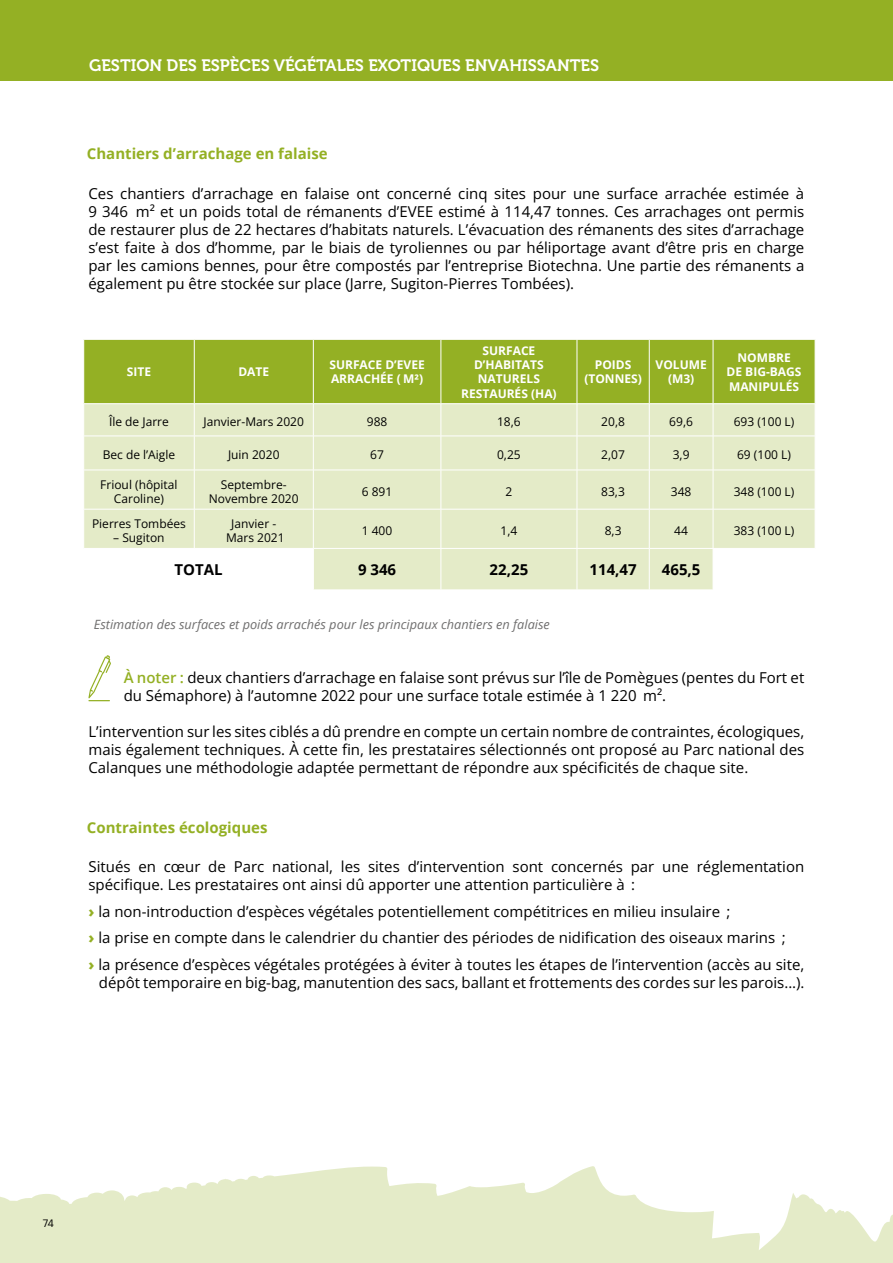
<style>
.page{position:relative;width:893px;height:1263px;background:#fff}
.page>*{position:absolute;margin:0;border:0;box-sizing:border-box;transform-origin:0 0}
.t1{font:16.5px "Museo 700";color:#fff}
.t2{font:15px/18px "Open Sans";color:#000}
.t3{font:700 15px "Open Sans";color:#94b024}
.t4{font:700 15px "Open Sans";color:#000}
.t5{font:italic 12.75px "Open Sans";color:#706f6f}
.t6{font:12px/14.4px "Open Sans";color:#000;text-align:center}
.t7{font:700 12px/14.4px "Open Sans";color:#fff;text-align:center}
.t8{font:10.5px "Graphik";color:#000}
.s1{font-weight:600;color:#94b024}
.s2{font-weight:800;color:#94b024}
</style>
<div class="page">
<svg style="left:0;top:1166px;width:893px;height:97px;fill:#e4ebc8"></svg>
<div style="left:0;top:0;width:893px;height:80px;background:#94b024"></div>
<div style="left:84px;top:340px;width:731px;height:63px;background:#94b024"></div>
<div style="left:84px;top:404px;width:731px;height:144px;background:#e4ebc8"></div>
<div style="left:314px;top:549px;width:399px;height:41px;background:#e4ebc8"></div>
<hr style="left:194px;top:340px;width:1px;height:63px;background:#fff">
<hr style="left:313px;top:340px;width:1px;height:63px;background:#fff">
<hr style="left:441px;top:340px;width:1px;height:63px;background:#fff">
<hr style="left:577px;top:340px;width:1px;height:63px;background:#fff">
<hr style="left:649px;top:340px;width:1px;height:63px;background:#fff">
<hr style="left:713px;top:340px;width:1px;height:63px;background:#fff">
<hr style="left:194px;top:404px;width:1px;height:32px;background:#fff">
<hr style="left:313px;top:404px;width:1px;height:32px;background:#fff">
<hr style="left:441px;top:404px;width:1px;height:32px;background:#fff">
<hr style="left:577px;top:404px;width:1px;height:32px;background:#fff">
<hr style="left:649px;top:404px;width:1px;height:32px;background:#fff">
<hr style="left:713px;top:404px;width:1px;height:32px;background:#fff">
<hr style="left:83px;top:436px;width:111px;height:1px;background:#fff">
<hr style="left:194px;top:436px;width:119px;height:1px;background:#fff">
<hr style="left:194px;top:436px;width:1px;height:34px;background:#fff">
<hr style="left:313px;top:436px;width:128px;height:1px;background:#fff">
<hr style="left:313px;top:436px;width:1px;height:34px;background:#fff">
<hr style="left:441px;top:436px;width:136px;height:1px;background:#fff">
<hr style="left:441px;top:436px;width:1px;height:34px;background:#fff">
<hr style="left:577px;top:436px;width:72px;height:1px;background:#fff">
<hr style="left:577px;top:436px;width:1px;height:34px;background:#fff">
<hr style="left:649px;top:436px;width:64px;height:1px;background:#fff">
<hr style="left:649px;top:436px;width:1px;height:34px;background:#fff">
<hr style="left:713px;top:436px;width:102px;height:1px;background:#fff">
<hr style="left:713px;top:436px;width:1px;height:34px;background:#fff">
<hr style="left:83px;top:470px;width:111px;height:1px;background:#fff">
<hr style="left:194px;top:470px;width:119px;height:1px;background:#fff">
<hr style="left:194px;top:470px;width:1px;height:39px;background:#fff">
<hr style="left:313px;top:470px;width:128px;height:1px;background:#fff">
<hr style="left:313px;top:470px;width:1px;height:39px;background:#fff">
<hr style="left:441px;top:470px;width:136px;height:1px;background:#fff">
<hr style="left:441px;top:470px;width:1px;height:39px;background:#fff">
<hr style="left:577px;top:470px;width:72px;height:1px;background:#fff">
<hr style="left:577px;top:470px;width:1px;height:39px;background:#fff">
<hr style="left:649px;top:470px;width:64px;height:1px;background:#fff">
<hr style="left:649px;top:470px;width:1px;height:39px;background:#fff">
<hr style="left:713px;top:470px;width:102px;height:1px;background:#fff">
<hr style="left:713px;top:470px;width:1px;height:39px;background:#fff">
<hr style="left:83px;top:509px;width:111px;height:1px;background:#fff">
<hr style="left:194px;top:509px;width:119px;height:1px;background:#fff">
<hr style="left:194px;top:509px;width:1px;height:39px;background:#fff">
<hr style="left:313px;top:509px;width:128px;height:1px;background:#fff">
<hr style="left:313px;top:509px;width:1px;height:39px;background:#fff">
<hr style="left:441px;top:509px;width:136px;height:1px;background:#fff">
<hr style="left:441px;top:509px;width:1px;height:39px;background:#fff">
<hr style="left:577px;top:509px;width:72px;height:1px;background:#fff">
<hr style="left:577px;top:509px;width:1px;height:39px;background:#fff">
<hr style="left:649px;top:509px;width:64px;height:1px;background:#fff">
<hr style="left:649px;top:509px;width:1px;height:39px;background:#fff">
<hr style="left:713px;top:509px;width:102px;height:1px;background:#fff">
<hr style="left:713px;top:509px;width:1px;height:39px;background:#fff">
<hr style="left:441px;top:549px;width:1px;height:41px;background:#fff">
<hr style="left:577px;top:549px;width:1px;height:41px;background:#fff">
<hr style="left:649px;top:549px;width:1px;height:41px;background:#fff">
<svg style="left:88px;top:655px;width:23px;height:46px"></svg>
<p class="t1" style="left:89px;top:56px;width:511px">GESTION DES ESPÈCES VÉGÉTALES EXOTIQUES ENVAHISSANTES</p>
<p class="t3" style="left:87px;top:143px;width:242px">Chantiers d’arrachage en falaise</p>
<p class="t2" style="left:88px;top:184px;width:717px;text-align:justify">Ces chantiers d’arrachage en falaise ont concerné cinq sites pour une surface arrachée estimée à 9 346 m² et un poids total de rémanents d’EVEE estimé à 114,47 tonnes. Ces arrachages ont permis de restaurer plus de 22 hectares d’habitats naturels. L’évacuation des rémanents des sites d’arrachage s’est faite à dos d’homme, par le biais de tyroliennes ou par héliportage avant d’être pris en charge par les camions bennes, pour être compostés par l’entreprise Biotechna. Une partie des rémanents a également pu être stockée sur place (Jarre, Sugiton-Pierres Tombées).</p>
<p class="t7" style="left:127px;top:364px;width:26px">SITE</p>
<p class="t7" style="left:238px;top:364px;width:32px">DATE</p>
<p class="t7" style="left:329px;top:357px;width:97px;text-align:left">SURFACE D’EVEE<br>ARRACHÉE ( M²)</p>
<p class="t7" style="left:461px;top:343px;width:97px">SURFACE<br>D’HABITATS<br>NATURELS<br>RESTAURÉS (HA)</p>
<p class="t7" style="left:584px;top:357px;width:59px">POIDS (TONNES)</p>
<p class="t7" style="left:655px;top:357px;width:53px">VOLUME (M3)</p>
<p class="t7" style="left:727px;top:350px;width:76px">NOMBRE<br>DE BIG-BAGS<br>MANIPULÉS</p>
<p class="t6" style="left:109px;top:414px;width:61px">Île de Jarre</p>
<p class="t6" style="left:204px;top:414px;width:102px">Janvier-Mars 2020</p>
<p class="t6" style="left:367px;top:414px;width:22px">988</p>
<p class="t6" style="left:497px;top:414px;width:25px">18,6</p>
<p class="t6" style="left:601px;top:414px;width:25px">20,8</p>
<p class="t6" style="left:669px;top:414px;width:25px">69,6</p>
<p class="t6" style="left:734px;top:414px;width:62px">693 (100 L)</p>
<p class="t6" style="left:103px;top:447px;width:74px">Bec de l’Aigle</p>
<p class="t6" style="left:228px;top:447px;width:53px">Juin 2020</p>
<p class="t6" style="left:370px;top:447px;width:15px">67</p>
<p class="t6" style="left:497px;top:447px;width:25px">0,25</p>
<p class="t6" style="left:601px;top:447px;width:25px">2,07</p>
<p class="t6" style="left:673px;top:447px;width:18px">3,9</p>
<p class="t6" style="left:737px;top:447px;width:55px">69 (100 L)</p>
<p class="t6" style="left:100px;top:477px;width:79px">Frioul (hôpital<br>Caroline)</p>
<p class="t6" style="left:209px;top:477px;width:91px">Septembre-<br>Novembre 2020</p>
<p class="t6" style="left:362px;top:484px;width:32px">6 891</p>
<p class="t6" style="left:505px;top:484px;width:8px">2</p>
<p class="t6" style="left:601px;top:484px;width:25px">83,3</p>
<p class="t6" style="left:671px;top:484px;width:22px">348</p>
<p class="t6" style="left:734px;top:484px;width:62px">348 (100 L)</p>
<p class="t6" style="left:92px;top:516px;width:95px">Pierres Tombées</p>
<p class="t6" style="left:113px;top:531px;width:53px">– Sugiton</p>
<p class="t6" style="left:226px;top:516px;width:60px">Janvier -<br>Mars 2021</p>
<p class="t6" style="left:362px;top:523px;width:32px">1 400</p>
<p class="t6" style="left:500px;top:523px;width:18px">1,4</p>
<p class="t6" style="left:605px;top:523px;width:18px">8,3</p>
<p class="t6" style="left:674px;top:523px;width:15px">44</p>
<p class="t6" style="left:734px;top:523px;width:62px">383 (100 L)</p>
<p class="t4" style="left:174px;top:559px;width:50px">TOTAL</p>
<p class="t4" style="left:358px;top:559px;width:40px">9 346</p>
<p class="t4" style="left:490px;top:559px;width:40px">22,25</p>
<p class="t4" style="left:589px;top:559px;width:49px">114,47</p>
<p class="t4" style="left:662px;top:559px;width:40px">465,5</p>
<p class="t5" style="left:94px;top:615px;width:457px">Estimation des surfaces et poids arrachés pour les principaux chantiers en falaise</p>
<p class="t2" style="left:124px;top:668px;width:682px"><span class="s1">À noter :</span> deux chantiers d’arrachage en falaise sont prévus sur l’île de Pomègues (pentes du Fort et du Sémaphore) à l’automne 2022 pour une surface totale estimée à 1 220 m².</p>
<p class="t2" style="left:88px;top:722px;width:717px;text-align:justify">L’intervention sur les sites ciblés a dû prendre en compte un certain nombre de contraintes, écologiques, mais également techniques. À cette fin, les prestataires sélectionnés ont proposé au Parc national des Calanques une méthodologie adaptée permettant de répondre aux spécificités de chaque site.</p>
<p class="t3" style="left:87px;top:817px;width:182px">Contraintes écologiques</p>
<p class="t2" style="left:88px;top:857px;width:717px">Situés en cœur de Parc national, les sites d’intervention sont concernés par une réglementation spécifique. Les prestataires ont ainsi dû apporter une attention particulière à :</p>
<p class="t2" style="left:88px;top:898px;width:717px;line-height:26.5px"><span class="s2">›</span> la non-introduction d’espèces végétales potentiellement compétitrices en milieu insulaire ;<br><span class="s2">›</span> la prise en compte dans le calendrier du chantier des périodes de nidification des oiseaux marins ;<br><span class="s2">›</span> la présence d’espèces végétales protégées à éviter à toutes les étapes de l’intervention (accès au site,</p>
<p class="t2" style="left:99px;top:973px;width:707px">dépôt temporaire en big-bag, manutention des sacs, ballant et frottements des cordes sur les parois…).</p>
<p class="t8" style="left:43px;top:1215px;width:13px">74</p>
</div>
